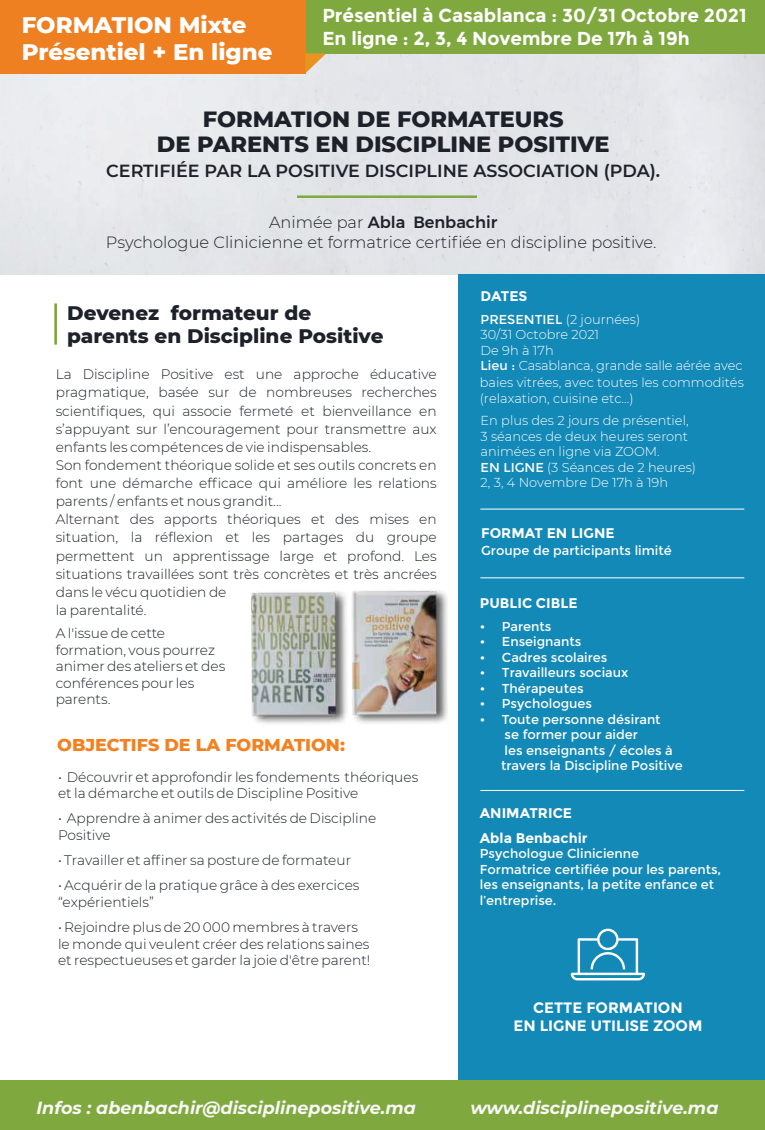
<style>
.page{position:relative;width:765px;height:1130px;background:#fff}
.page>*{position:absolute;margin:0;border:0;box-sizing:border-box;transform-origin:0 0}
.t1{font:800 22.88px/27.5px "Montserrat";color:#fff}
.t2{font:800 22.5px/25px "Montserrat";color:#1d2129;text-align:center}
.t3{font:800 20px/23.1px "Montserrat";color:#1d2129}
.t4{font:700 18.75px/22.5px "Montserrat";letter-spacing:-.005em;color:#fff}
.t5{font:italic 700 17.5px "Montserrat";color:#f9f8f8}
.t6{font:600 17.5px "Montserrat";color:#1d2129}
.t7{font:800 17.5px "Montserrat";color:#f38120}
.t8{font:300 16.25px/19.5px "Montserrat";color:#1d2129;text-align:center}
.t9{font:700 15.12px/18.1px "Montserrat";color:#fff;text-align:center}
.t10{font:700 14px/24.4px "Montserrat";color:#fff}
.t11{font:300 13.75px/18.1px "Montserrat";color:#1d2129}
.t12{font:12.88px/15.5px "Montserrat";color:#fff}
.t13{font:300 12.88px/15.5px "Montserrat";color:#fff}
.s1{font-weight:500}
.s2{font-weight:400}
</style>
<div class="page">
<div style="left:0;top:53px;width:765px;height:221px;background:#e3e6e9"></div>
<hr style="left:297px;top:195px;width:180px;height:3px;background:#80aa40">
<div style="left:0;top:0;width:765px;height:53px;background:#7fa93f"></div>
<div style="left:0;top:0;width:305px;height:74px;background:#ef8022"></div>
<svg style="left:305px;top:53px;width:21px;height:21px"></svg>
<div style="left:458px;top:274px;width:307px;height:806px;background:#1389b7"></div>
<hr style="left:480px;top:790px;width:264px;height:1px;background:#fff">
<hr style="left:480px;top:509px;width:264px;height:1px;background:#fff">
<hr style="left:480px;top:578px;width:264px;height:1px;background:#fff">
<div style="left:0;top:1081px;width:765px;height:49px;background:#7fa93f"></div>
<svg style="left:571px;top:929px;width:74px;height:51px"></svg>
<hr style="left:54px;top:303px;width:3px;height:42px;background:#78a724">
<img style="left:354px;top:590px;width:94px;height:133px">
<img style="left:251px;top:591px;width:103px;height:133px">
<h1 class="t1" style="left:22px;top:9px;width:252px">FORMATION Mixte<br>Présentiel + En ligne</h1>
<h3 class="t4" style="left:322px;top:5px;width:426px">Présentiel à Casablanca : 30/31 Octobre 2021<br>En ligne : 2, 3, 4 Novembre De 17h à 19h</h3>
<h2 class="t2" style="left:157px;top:105px;width:454px">FORMATION DE FORMATEURS<br>DE PARENTS EN DISCIPLINE POSITIVE</h2>
<p class="t6" style="left:106px;top:158px;width:555px">CERTIFIÉE PAR LA POSITIVE DISCIPLINE ASSOCIATION (PDA).</p>
<p class="t8" style="left:106px;top:212px;width:552px">Animée par <span class="s1">Abla Benbachir<br></span>Psychologue Clinicienne et formatrice certifiée en discipline positive.</p>
<h3 class="t3" style="left:67px;top:300px;width:318px">Devenez formateur de parents en Discipline Positive</h3>
<p class="t11" style="left:56px;top:365px;width:383px">La Discipline Positive est une approche éducative pragmatique, basée sur de nombreuses recherches scientifiques, qui associe fermeté et bienveillance en s’appuyant sur l’encouragement pour transmettre aux enfants les compétences de vie indispensables.<br>Son fondement théorique solide et ses outils concrets en font une démarche efficace qui améliore les relations parents / enfants et nous grandit...<br>Alternant des apports théoriques et des mises en situation, la réflexion et les partages du groupe permettent un apprentissage large et profond. Les situations travaillées sont très concrètes et très ancrées dans le vécu quotidien de<br>la parentalité.</p>
<p class="t11" style="left:56px;top:625px;width:171px;line-height:16.5px">A l'issue de cette formation, vous pourrez animer des ateliers et des conférences pour les parents.</p>
<p class="t7" style="left:57px;top:732px;width:289px">OBJECTIFS DE LA FORMATION:</p>
<p class="t11" style="left:58px;top:768px;width:362px;line-height:16.5px">• Découvrir et approfondir les fondements théoriques et la démarche et outils de Discipline Positive</p>
<p class="t11" style="left:58px;top:810px;width:320px;line-height:16.5px">• Apprendre à animer des activités de Discipline<br>Positive</p>
<p class="t11" style="left:58px;top:851px;width:295px">• Travailler et affiner sa posture de formateur</p>
<p class="t11" style="left:58px;top:877px;width:303px;line-height:16.5px">• Acquérir de la pratique grâce à des exercices “expérientiels”</p>
<p class="t11" style="left:58px;top:919px;width:314px;line-height:16.5px">• Rejoindre plus de 20 000 membres à travers le monde qui veulent créer des relations saines et respectueuses et garder la joie d'être parent!</p>
<p class="t10" style="left:481px;top:284px;width:48px">DATES</p>
<p class="t13" style="left:481px;top:311px;width:264px"><span class="s2">PRESENTIEL</span> (2 journées)<br>30/31 Octobre 2021<br>De 9h à 17h<br><span class="s2">Lieu :</span> Casablanca, grande salle aérée avec</p>
<p class="t13" style="left:480px;top:374px;width:266px">baies vitrées, avec toutes les commodités (relaxation, cuisine etc...)</p>
<p class="t13" style="left:481px;top:412px;width:217px">En plus des 2 jours de présentiel,<br>3 séances de deux heures seront animées en ligne via ZOOM.<br><span class="s2">EN LIGNE</span> (3 Séances de 2 heures)<br>2, 3, 4 Novembre De 17h à 19h</p>
<p class="t10" style="left:481px;top:521px;width:135px">FORMAT EN LIGNE</p>
<p class="t12" style="left:481px;top:543px;width:192px">Groupe de participants limité</p>
<p class="t10" style="left:480px;top:591px;width:99px">PUBLIC CIBLE</p>
<p class="t12" style="left:480px;top:619px;width:73px">• Parents</p>
<p class="t12" style="left:480px;top:634px;width:103px">• Enseignants</p>
<p class="t12" style="left:480px;top:650px;width:129px">• Cadres scolaires</p>
<p class="t12" style="left:480px;top:665px;width:150px">• Travailleurs sociaux</p>
<p class="t12" style="left:480px;top:681px;width:105px">• Thérapeutes</p>
<p class="t12" style="left:480px;top:696px;width:114px">• Psychologues</p>
<p class="t12" style="left:501px;top:712px;width:183px;text-indent:-21px">• Toute personne désirant<br>se former pour aider<br>les enseignants / écoles à travers la Discipline Positive</p>
<p class="t10" style="left:480px;top:801px;width:109px">ANIMATRICE<br>Abla Benbachir</p>
<p class="t12" style="left:480px;top:846px;width:243px">Psychologue Clinicienne<br>Formatrice certifiée pour les parents, les enseignants, la petite enfance et l’entreprise.</p>
<p class="t9" style="left:514px;top:999px;width:190px">CETTE FORMATION<br>EN LIGNE UTILISE ZOOM</p>
<p class="t5" style="left:37px;top:1095px;width:381px">Infos : abenbachir@disciplinepositive.ma</p>
<p class="t5" style="left:470px;top:1095px;width:250px">www.disciplinepositive.ma</p>
</div>
